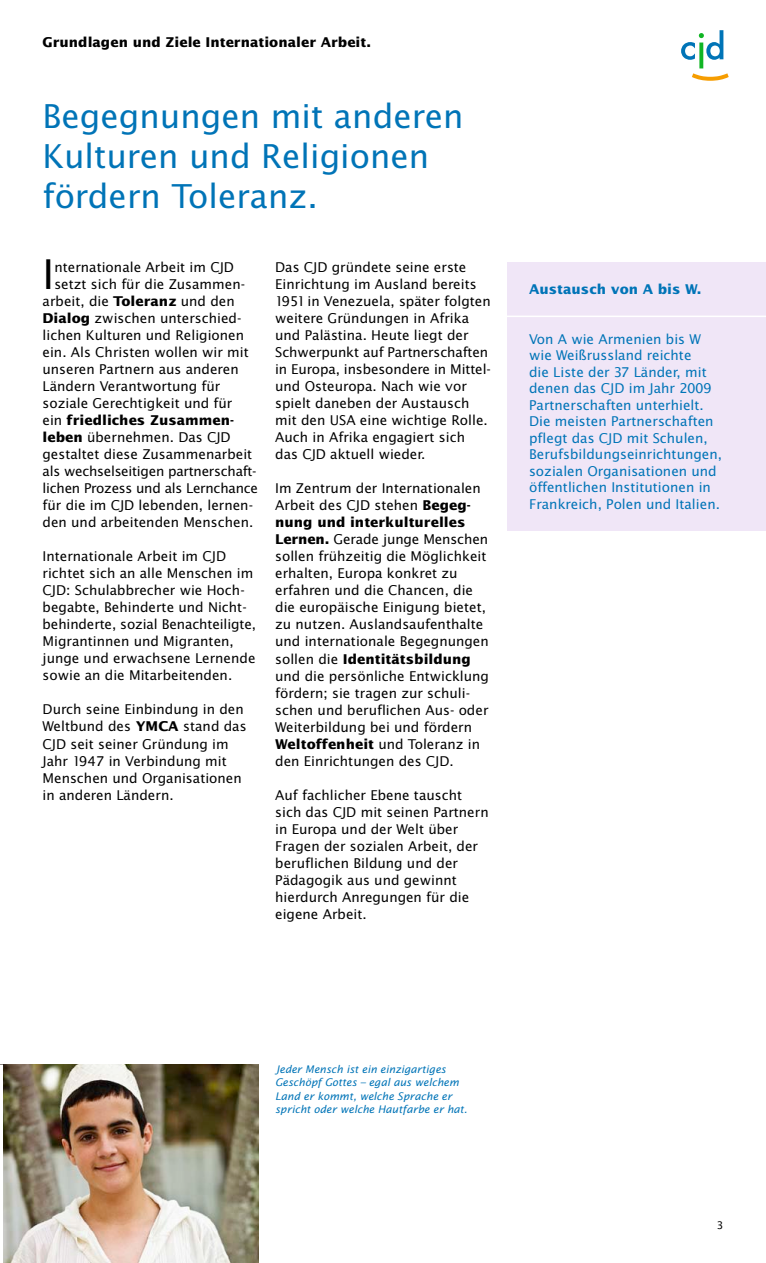
<style>
.page{position:relative;width:766px;height:1263px;background:#fff}
.page>*{position:absolute;margin:0;border:0;box-sizing:border-box;transform-origin:0 0}
.t1{font:41.1px "Lucida Sans";color:#000}
.t2{font:33px/39.6px "Lucida Sans";color:#0074b7}
.t3{font:13.5px/17px "Lucida Sans";color:#000}
.t4{font:13.5px/16.5px "Lucida Sans";color:#0074b7}
.t5{font:700 13.5px "Lucida Sans";color:#000}
.t6{font:13.5px "Lucida Sans";letter-spacing:-.02em;color:#000}
.t7{font:700 13.5px "Lucida Sans";color:#0074b7}
.t8{font:italic 10.5px/13.5px "Lucida Sans";color:#0074b7}
.t9{font:10.5px "Lucida Sans";color:#000}
.s1{font-weight:700}
.s2{font-weight:400}
</style>
<div class="page">
<img style="left:3px;top:1064px;width:255px;height:199px">
<svg style="left:681px;top:30px;width:47px;height:51px"></svg>
<div style="left:507px;top:262px;width:258px;height:269px;background:#f0e6f7"></div>
<hr style="left:503px;top:316px;width:262px;height:1px;background:#fff">
<p class="t5" style="left:43px;top:34px;width:330px">Grundlagen und Ziele Internationaler Arbeit.</p>
<h2 class="t2" style="left:43px;top:96px;width:422px">Begegnungen mit anderen<br>Kulturen und Religionen fördern Toleranz.</h2>
<h1 class="t1" style="left:43px;top:249px;width:13px">I</h1>
<p class="t3" style="left:54px;top:258px;width:181px">nternationale Arbeit im CJD</p>
<p class="t3" style="left:54px;top:275px;width:192px">setzt sich für die Zusammen-</p>
<p class="t3" style="left:43px;top:292px;width:194px">arbeit, die <span class="s1">Toleranz</span> und den</p>
<p class="t3" style="left:43px;top:309px;width:200px"><span class="s1">Dialog</span> zwischen unterschied-</p>
<p class="t3" style="left:43px;top:326px;width:203px">lichen Kulturen und Religionen</p>
<p class="t3" style="left:43px;top:343px;width:208px">ein. Als Christen wollen wir mit</p>
<p class="t3" style="left:43px;top:361px;width:198px">unseren Partnern aus anderen</p>
<p class="t3" style="left:43px;top:378px;width:179px">Ländern Verantwortung für</p>
<p class="t3" style="left:43px;top:395px;width:191px">soziale Gerechtigkeit und für</p>
<p class="t5" style="left:43px;top:412px;width:193px"><span class="s2">ein</span> friedliches Zusammen-</p>
<p class="t3" style="left:43px;top:429px;width:190px"><span class="s1">leben</span> übernehmen. Das CJD</p>
<p class="t3" style="left:43px;top:446px;width:211px">gestaltet diese Zusammenarbeit</p>
<p class="t6" style="left:43px;top:463px;width:215px">als wechselseitigen partnerschaft-</p>
<p class="t6" style="left:43px;top:480px;width:217px">lichen Prozess und als Lernchance</p>
<p class="t3" style="left:43px;top:497px;width:212px">für die im CJD lebenden, lernen-</p>
<p class="t3" style="left:43px;top:514px;width:212px">den und arbeitenden Menschen.</p>
<p class="t3" style="left:43px;top:548px;width:215px">Internationale Arbeit im CJD richtet sich an alle Menschen im<br>CJD: Schulabbrecher wie Hoch&shy;begabte, Behinderte und Nicht&shy;behinderte, sozial Benachteiligte,<br>Migrantinnen und Migranten, junge und erwachsene Lernende sowie an die Mitarbeitenden.</p>
<p class="t3" style="left:43px;top:701px;width:205px">Durch seine Einbindung in den<br>Weltbund des <span class="s1">YMCA</span> stand das<br>CJD seit seiner Gründung im<br>Jahr 1947 in Verbindung mit<br>Menschen und Organisationen in anderen Ländern.</p>
<p class="t3" style="left:275px;top:259px;width:217px">Das CJD gründete seine erste<br>Einrichtung im Ausland bereits<br>1951 in Venezuela, später folgten weitere Gründungen in Afrika und Palästina. Heute liegt der<br>Schwerpunkt auf Partnerschaften in Europa, insbesondere in Mittel&shy;und Osteuropa. Nach wie vor spielt daneben der Austausch mit den USA eine wichtige Rolle.<br>Auch in Afrika engagiert sich das CJD aktuell wieder.</p>
<p class="t3" style="left:275px;top:480px;width:215px">Im Zentrum der Internationalen<br>Arbeit des CJD stehen <span class="s1">Begeg&shy;nung und interkulturelles<br>Lernen.</span> Gerade junge Menschen sollen frühzeitig die Möglichkeit erhalten, Europa konkret zu erfahren und die Chancen, die die europäische Einigung bietet, zu nutzen. Auslandsaufenthalte und internationale Begegnungen sollen die <span class="s1">Identitätsbildung </span>und die persönliche Entwicklung fördern; sie tragen zur schuli&shy;schen und beruflichen Aus- oder<br>Weiterbildung bei und fördern<br><span class="s1">Weltoffenheit</span> und Toleranz in den Einrichtungen des CJD.</p>
<p class="t3" style="left:275px;top:786px;width:215px">Auf fachlicher Ebene tauscht sich das CJD mit seinen Partnern in Europa und der Welt über<br>Fragen der sozialen Arbeit, der beruflichen Bildung und der<br>Pädagogik aus und gewinnt hierdurch Anregungen für die eigene Arbeit.</p>
<p class="t7" style="left:529px;top:281px;width:174px">Austausch von A bis W.</p>
<p class="t4" style="left:529px;top:330px;width:194px">Von A wie Armenien bis W wie Weißrussland reichte<br>die Liste der 37 Länder, mit denen das CJD im Jahr 2009<br>Partnerschaften unterhielt.<br>Die meisten Partnerschaften pflegt das CJD mit Schulen,<br>Berufsbildungseinrichtungen, sozialen Organisationen und öffentlichen Institutionen in<br>Frankreich, Polen und Italien.</p>
<p class="t8" style="left:275px;top:1062px;width:193px">Jeder Mensch ist ein einzigartiges Geschöpf Gottes – egal aus welchem Land er kommt, welche Sprache er spricht oder welche Hautfarbe er hat.</p>
<p class="t9" style="left:716px;top:1218px;width:8px">3</p>
</div>
